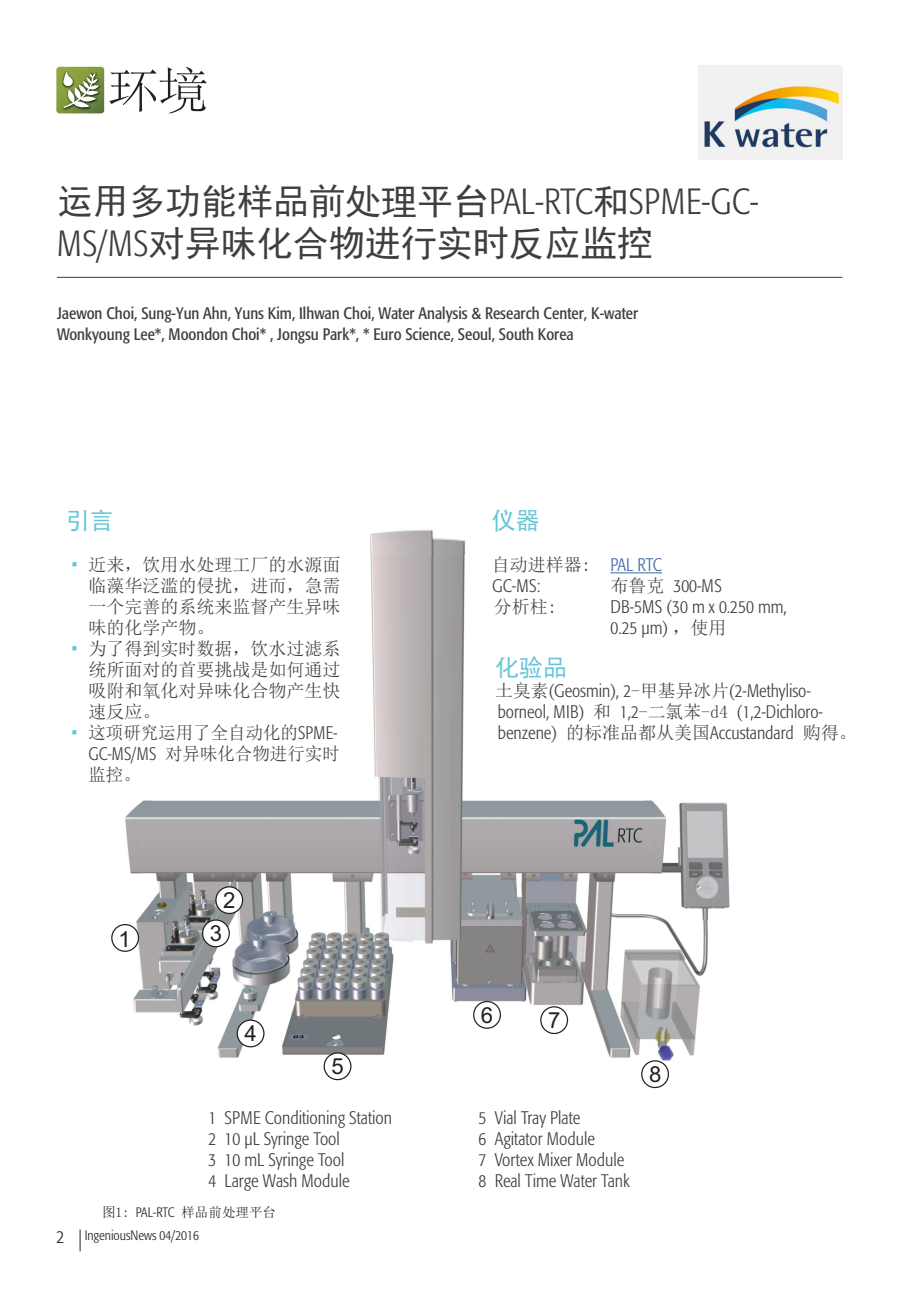
<style>
.page{position:relative;width:919px;height:1289px;background:#fff}
.page>*{position:absolute;margin:0;border:0;box-sizing:border-box;transform-origin:0 0}
.t1{font:300 condensed 36px "Formata BQ";letter-spacing:.005em;color:#3e3e3f}
.t2{font:36px "Sim Hei";color:#3e3e3f}
.t3{font:24px "Sim Hei";color:#65c6d8}
.t4{font:22.2px "Arial";color:#231f20}
.t5{font:300 condensed 18px/21px "Formata BQ";color:#3e3e3f}
.t6{font:18px/21px "Sim Sun";color:#3e3e3f;text-align:justify}
.t7{font:condensed 16.5px/21px "Formata BQ";color:#3e3e3f}
.t8{font:300 condensed 13.5px "Formata BQ";color:#231f20}
.t9{font:13.5px "Sim Sun";color:#231f20}
.s1{font-family:"Sim Hei";font-weight:400;font-stretch:normal}
.s2{font-family:"Formata BQ";font-weight:300;font-stretch:condensed}
.s3{font-family:"Formata BQ";font-stretch:condensed;font-size:21px;color:#65c6d8}
.s4{font-family:"Formata BQ";font-weight:300;font-stretch:condensed;color:#3b67a5}
.s5{font-family:"Sim Sun";font-weight:400;font-stretch:normal}
.s6{font-size:18px}
</style>
<div class="page">
<svg style="left:80px;top:1229px;width:1px;height:22px"></svg>
<hr style="left:57px;top:277px;width:785px;height:1px;background:#3e3e3f">
<svg style="left:56px;top:67px;width:150px;height:47px"></svg>
<img style="left:111px;top:529px;width:619px;height:560px">
<div style="left:216px;top:886px;width:26px;height:27px;background:#fff;border-radius:50%"></div>
<div style="left:215px;top:886px;width:28px;height:28px;border:1px solid #231f20;border-radius:50%"></div>
<div style="left:112px;top:924px;width:26px;height:27px;background:#fff;border-radius:50%"></div>
<div style="left:111px;top:924px;width:28px;height:27px;border:1px solid #231f20;border-radius:50%"></div>
<div style="left:202px;top:920px;width:27px;height:26px;background:#fff;border-radius:50%"></div>
<div style="left:202px;top:919px;width:28px;height:28px;border:1px solid #231f20;border-radius:50%"></div>
<div style="left:237px;top:1020px;width:27px;height:26px;background:#fff;border-radius:50%"></div>
<div style="left:237px;top:1019px;width:27px;height:28px;border:1px solid #231f20;border-radius:50%"></div>
<div style="left:324px;top:1052px;width:27px;height:27px;background:#fff;border-radius:50%"></div>
<div style="left:323px;top:1052px;width:28px;height:28px;border:1px solid #231f20;border-radius:50%"></div>
<div style="left:473px;top:1001px;width:27px;height:27px;background:#fff;border-radius:50%"></div>
<div style="left:473px;top:1000px;width:28px;height:28px;border:1px solid #231f20;border-radius:50%"></div>
<div style="left:541px;top:1006px;width:26px;height:27px;background:#fff;border-radius:50%"></div>
<div style="left:540px;top:1006px;width:28px;height:28px;border:1px solid #231f20;border-radius:50%"></div>
<div style="left:641px;top:1060px;width:27px;height:27px;background:#fff;border-radius:50%"></div>
<div style="left:641px;top:1060px;width:28px;height:28px;border:1px solid #231f20;border-radius:50%"></div>
<img style="left:698px;top:66px;width:144px;height:94px">
<hr style="left:610px;top:572px;width:52px;height:1px;background:#3b67a5">
<h1 class="t1" style="left:57px;top:180px;width:703px"><span class="s1">运用多功能样品前处理平台</span>PAL-RTC<span class="s1">和</span>SPME-GC-</h1>
<h1 class="t2" style="left:57px;top:225px;width:597px"><span class="s2">MS/MS</span>对异味化合物进行实时反应监控</h1>
<p class="t7" style="left:57px;top:302px;width:582px">Jaewon Choi, Sung-Yun Ahn, Yuns Kim, Ilhwan Choi, Water Analysis &amp; Research Center, K-water<br>Wonkyoung Lee*, Moondon Choi* , Jongsu Park*, * Euro Science, Seoul, South Korea</p>
<h2 class="t3" style="left:66px;top:508px;width:49px">引言</h2>
<p class="t6" style="left:88px;top:554px;width:253px;text-indent:-17px"><span class="s3">•</span> 近来，饮用水处理工厂的水源面临藻华泛滥的侵扰，进而，急需一个完善的系统来监督产生异味味的化学产物。</p>
<p class="t6" style="left:88px;top:638px;width:253px;text-indent:-17px"><span class="s3">•</span> 为了得到实时数据，饮水过滤系统所面对的首要挑战是如何通过吸附和氧化对异味化合物产生快速反应。</p>
<p class="t6" style="left:88px;top:722px;width:253px;text-align:left;text-indent:-17px"><span class="s3">•</span> 这项研究运用了全自动化的<span class="s2">SPME-<br>GC-MS/MS</span> 对异味化合物进行实时监控。</p>
<p class="t4" style="left:223px;top:885px;width:14px">2</p>
<p class="t4" style="left:118px;top:924px;width:14px">1</p>
<p class="t4" style="left:210px;top:918px;width:14px">3</p>
<p class="t4" style="left:244px;top:1019px;width:14px">4</p>
<p class="t4" style="left:331px;top:1051px;width:14px">5</p>
<h2 class="t3" style="left:492px;top:508px;width:49px">仪器</h2>
<p class="t6" style="left:492px;top:554px;width:171px">自动进样器: <span class="s4">PAL RTC</span></p>
<p class="t5" style="left:492px;top:575px;width:50px">GC-MS:</p>
<p class="t5" style="left:610px;top:575px;width:113px"><span class="s5">布鲁克</span> 300-MS</p>
<p class="t6" style="left:493px;top:596px;width:64px">分析柱:</p>
<p class="t5" style="left:610px;top:596px;width:178px">DB-5MS (30 m x 0.250 mm,<br>0.25 µm) <span class="s5">，使用</span></p>
<h2 class="t3" style="left:495px;top:655px;width:73px">化验品</h2>
<p class="t5" style="left:495px;top:680px;width:363px"><span class="s5">土臭素</span>(Geosmin), 2<span class="s5">-甲基异冰片</span>(2-Methyliso&shy;borneol, MIB) <span class="s5">和</span> 1,2<span class="s5">-二氯苯-d4</span> (1,2-Dichloro&shy;benzene) <span class="s5">的标准品都从美国</span>Accustandard <span class="s5">购得。</span></p>
<p class="t4" style="left:481px;top:1000px;width:14px">6</p>
<p class="t4" style="left:548px;top:1005px;width:14px">7</p>
<p class="t4" style="left:649px;top:1059px;width:14px">8</p>
<p class="t5" style="left:208px;top:1106px;width:185px">1 SPME Conditioning Station</p>
<p class="t5" style="left:478px;top:1106px;width:103px">5 Vial Tray Plate</p>
<p class="t5" style="left:208px;top:1127px;width:133px">2 10 µL Syringe Tool</p>
<p class="t5" style="left:478px;top:1127px;width:118px">6 Agitator Module</p>
<p class="t5" style="left:208px;top:1148px;width:137px">3 10 mL Syringe Tool</p>
<p class="t5" style="left:478px;top:1148px;width:147px">7 Vortex Mixer Module</p>
<p class="t5" style="left:208px;top:1169px;width:142px">4 Large Wash Module</p>
<p class="t5" style="left:478px;top:1169px;width:153px">8 Real Time Water Tank</p>
<p class="t9" style="left:102px;top:1205px;width:175px">图1: <span class="s2">PAL-RTC</span> 样品前处理平台</p>
<p class="t8" style="left:56px;top:1226px;width:144px"><span class="s6">2</span> IngeniousNews 04/2016</p>
</div>
